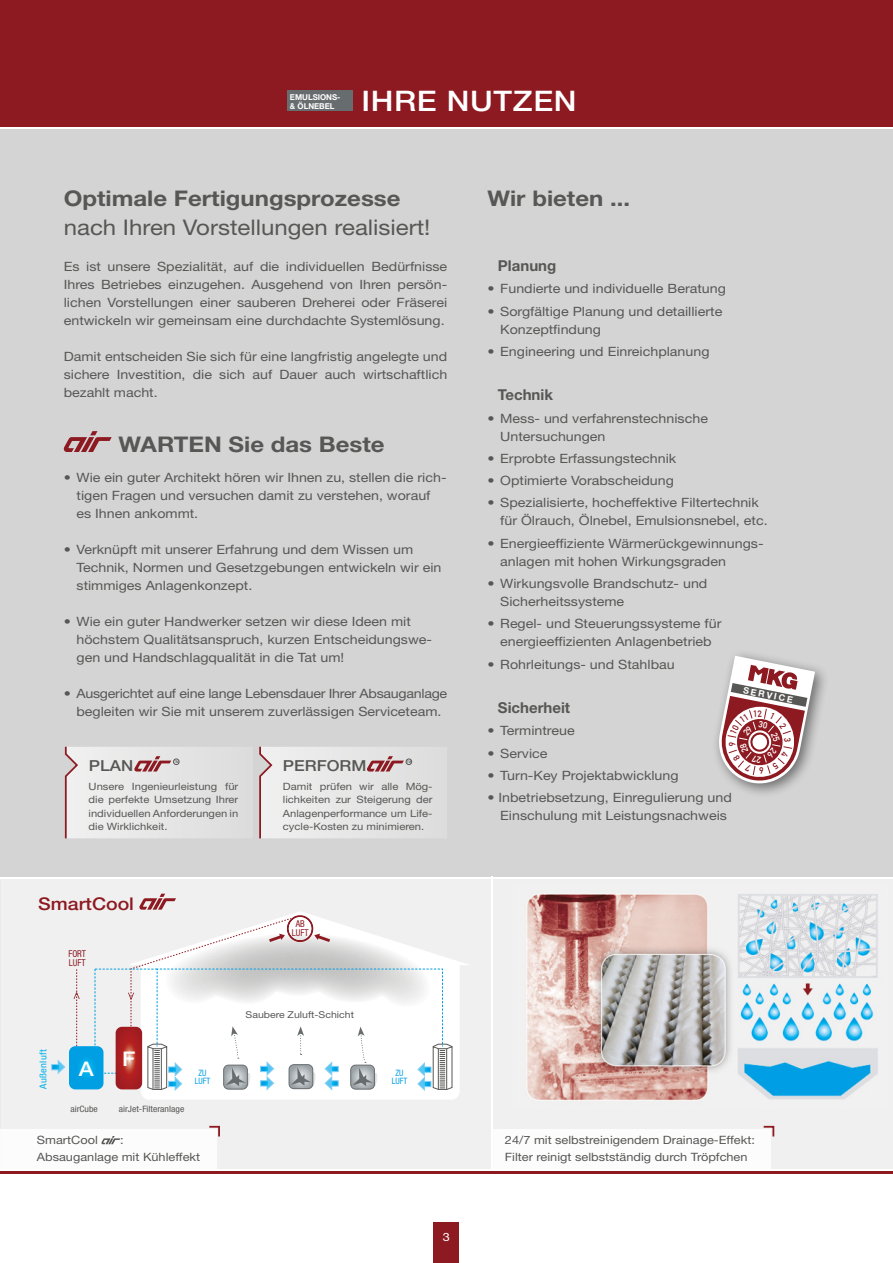
<style>
.page{position:relative;width:893px;height:1263px;background:#fff}
.page>*{position:absolute;margin:0;border:0;box-sizing:border-box;transform-origin:0 0}
.t1{font:500 28.35px "Helvetica Neue LT Std";letter-spacing:.02em;color:#fff;scale:1.11 1}
.t2{font:700 21.6px "Helvetica Neue LT Std";color:#575756;scale:1.11 1}
.t3{font:21.6px "Helvetica Neue LT Std";color:#575756;scale:1.11 1}
.t4{font:500 20.25px "Helvetica Neue LT Std";color:#fff;scale:1.11 1}
.t5{font:500 17.55px "Helvetica Neue LT Std";color:#8d1921;scale:1.11 1}
.t6{font:500 15.15px "Helvetica Neue LT Std";color:#575756;scale:1.11 1}
.t7{font:700 15px "Helvetica Neue LT Std";color:#575756}
.t8{font:12.9px/18px "Helvetica Neue LT Std";color:#575756;scale:1.11 1}
.t9{font:12.9px/18px "Helvetica Neue LT Std";letter-spacing:-.02em;color:#575756;text-align:center;scale:1.11 1}
.t10{font:11.55px/16.5px "Helvetica Neue LT Std";color:#575756;scale:1.11 1}
.t11{font:11.55px "Helvetica Neue LT Std";color:#fff;scale:1.11 1}
.t12{font:10.05px/13.2px "Helvetica Neue LT Std";color:#575756;text-align:justify;scale:1.11 1}
.t13{font:9.45px "Helvetica Neue LT Std";color:#575756;scale:1.11 1}
.t14{font:condensed 9.45px/9px "Helvetica Neue LT Std";color:#8d1921;text-align:center;scale:.94 1}
.t15{font:condensed 9.45px "Helvetica Neue LT Std";letter-spacing:.03em;color:#00b1eb;scale:1.11 1}
.t16{font:700 9px "Helvetica Neue LT Std";color:#fff}
.t17{font:condensed 8.7px "Helvetica Neue LT Std";color:#575756;scale:1.11 1}
.t18{font:condensed 8.7px/7.8px "Helvetica Neue LT Std";color:#009fe3;text-align:center;scale:.94 1}
.t19{font:700 8.1px/9px "Helvetica Neue LT Std";color:#fff}
.s1{font-weight:700}
</style>
<div class="page">
<div style="left:0;top:878px;width:893px;height:292px;background:#f0f0f0"></div>
<div style="left:0;top:127px;width:893px;height:751px;background:#d4d4d4"></div>
<div style="left:0;top:0;width:893px;height:128px;background:#8d1921"></div>
<hr style="left:0;top:1171px;width:893px;height:3px;background:#8d1921">
<hr style="left:0;top:127px;width:893px;height:1px;background:#fff">
<div style="left:434px;top:1222px;width:25px;height:41px;background:#8d1921"></div>
<div style="left:0;top:1129px;width:217px;height:40px;background:#fff"></div>
<svg style="left:209px;top:1125px;width:11px;height:12px"></svg>
<svg style="left:101px;top:1136px;width:19px;height:8px"></svg>
<div style="left:493px;top:1129px;width:278px;height:40px;background:#fff"></div>
<svg style="left:763px;top:1125px;width:12px;height:12px"></svg>
<div style="left:288px;top:91px;width:65px;height:20px;background:#676c6e"></div>
<svg style="left:63px;top:431px;width:49px;height:21px"></svg>
<img style="left:527px;top:894px;width:351px;height:206px">
<hr style="left:491px;top:877px;width:2px;height:294px;background:#fff">
<hr style="left:0;top:877px;width:893px;height:1px;background:#fff">
<hr style="left:0;top:1169px;width:893px;height:2px;background:#fff">
<svg style="left:52px;top:894px;width:416px;height:205px"></svg>
<div style="left:711px;top:649px;width:119px;height:150px;background:#000;opacity:.5"></div>
<svg style="left:64px;top:746px;width:361px;height:93px"></svg>
<svg style="left:715px;top:656px;width:100px;height:131px"></svg>
<p class="t19" style="left:290px;top:92px;width:52px">EMULSIONS-&amp; ÖLNEBEL</p>
<h1 class="t1" style="left:361px;top:84px;width:195px">IHRE NUTZEN</h1>
<h2 class="t2" style="left:64px;top:185px;width:305px">Optimale Fertigungsprozesse</h2>
<h2 class="t3" style="left:64px;top:214px;width:332px">nach Ihren Vorstellungen realisiert!</h2>
<p class="t8" style="left:64px;top:257px;width:347px;text-align:justify">Es ist unsere Spezialität, auf die individuellen Bedürfnisse Ihres Betriebes einzugehen. Ausgehend von Ihren persön&shy;lichen Vorstellungen einer sauberen Dreherei oder Fräserei entwickeln wir gemeinsam eine durchdachte Systemlösung.</p>
<p class="t8" style="left:64px;top:347px;width:347px;text-align:justify">Damit entscheiden Sie sich für eine langfristig angelegte und sichere Investition, die sich auf Dauer auch wirtschaftlich bezahlt macht.</p>
<h2 class="t2" style="left:118px;top:431px;width:241px">WARTEN Sie das Beste</h2>
<p class="t8" style="left:77px;top:468px;width:335px;text-indent:-13px"><span class="s1">•</span> Wie ein guter Architekt hören wir Ihnen zu, stellen die rich&shy;tigen Fragen und versuchen damit zu verstehen, worauf es Ihnen ankommt.</p>
<p class="t8" style="left:77px;top:540px;width:330px;text-indent:-13px"><span class="s1">•</span> Verknüpft mit unserer Erfahrung und dem Wissen um<br>Technik, Normen und Gesetzgebungen entwickeln wir ein stimmiges Anlagenkonzept.</p>
<p class="t8" style="left:77px;top:612px;width:322px;text-indent:-13px"><span class="s1">•</span> Wie ein guter Handwerker setzen wir diese Ideen mit höchstem Qualitätsanspruch, kurzen Entscheidungswe&shy;gen und Handschlagqualität in die Tat um!</p>
<p class="t9" style="left:64px;top:684px;width:347px"><span class="s1">•</span> Ausgerichtet auf eine lange Lebensdauer Ihrer Absauganlage begleiten wir Sie mit unserem zuverlässigen Serviceteam.</p>
<p class="t6" style="left:89px;top:757px;width:41px">PLAN</p>
<p class="t12" style="left:89px;top:780px;width:136px">Unsere Ingenieurleistung für die perfekte Umsetzung Ihrer individuellen Anforderungen in die Wirklichkeit.</p>
<h3 class="t5" style="left:38px;top:893px;width:88px">SmartCool</h3>
<p class="t14" style="left:68px;top:949px;width:20px;text-align:left">FORT<br>LUFT</p>
<p class="t6" style="left:283px;top:757px;width:77px">PERFORM</p>
<p class="t12" style="left:283px;top:780px;width:136px">Damit prüfen wir alle Mög&shy;lichkeiten zur Steigerung der Anlagenperformance um Life&shy;cycle-Kosten zu minimieren.</p>
<p class="t14" style="left:292px;top:919px;width:19px">AB<br>LUFT</p>
<p class="t15" style="left:38px;top:1089px;width:37px;rotate:-90deg">Außenluft</p>
<h3 class="t4" style="left:79px;top:1056px;width:15px">A</h3>
<h3 class="t4" style="left:122px;top:1047px;width:13px">F</h3>
<p class="t17" style="left:70px;top:1104px;width:26px">airCube</p>
<p class="t17" style="left:119px;top:1104px;width:61px">airJet-Filteranlage</p>
<p class="t18" style="left:195px;top:1069px;width:18px">ZU<br>LUFT</p>
<p class="t13" style="left:246px;top:1009px;width:99px">Saubere Zuluft-Schicht</p>
<p class="t18" style="left:392px;top:1069px;width:18px">ZU<br>LUFT</p>
<h2 class="t2" style="left:487px;top:185px;width:130px">Wir bieten ...</h2>
<p class="t7" style="left:498px;top:257px;width:60px">Planung</p>
<p class="t8" style="left:487px;top:280px;width:216px">• Fundierte und individuelle Beratung</p>
<p class="t8" style="left:500px;top:302px;width:202px;text-indent:-13px">• Sorgfältige Planung und detaillierte<br>Konzeptfindung</p>
<p class="t8" style="left:487px;top:342px;width:202px">• Engineering und Einreichplanung</p>
<p class="t7" style="left:498px;top:386px;width:56px">Technik</p>
<p class="t8" style="left:500px;top:409px;width:189px;text-indent:-13px">• Mess- und verfahrenstechnische<br>Untersuchungen</p>
<p class="t8" style="left:487px;top:449px;width:172px">• Erprobte Erfassungstechnik</p>
<p class="t8" style="left:487px;top:471px;width:169px">• Optimierte Vorabscheidung</p>
<p class="t8" style="left:500px;top:494px;width:242px;text-indent:-13px">• Spezialisierte, hocheffektive Filtertechnik für Ölrauch, Ölnebel, Emulsionsnebel, etc.</p>
<p class="t8" style="left:500px;top:534px;width:239px;text-indent:-13px">• Energieeffiziente Wärmerückgewinnungs&shy;anlagen mit hohen Wirkungsgraden</p>
<p class="t8" style="left:500px;top:574px;width:188px;text-indent:-13px">• Wirkungsvolle Brandschutz- und<br>Sicherheitssysteme</p>
<p class="t8" style="left:487px;top:614px;width:212px;text-align:center">• Regel- und Steuerungssysteme für energieeffizienten Anlagenbetrieb</p>
<p class="t8" style="left:487px;top:655px;width:170px">• Rohrleitungs- und Stahlbau</p>
<p class="t7" style="left:498px;top:698px;width:74px">Sicherheit</p>
<p class="t8" style="left:487px;top:721px;width:80px">• Termintreue</p>
<p class="t8" style="left:487px;top:744px;width:56px">• Service</p>
<p class="t8" style="left:487px;top:766px;width:174px">• Turn-Key Projektabwicklung</p>
<p class="t8" style="left:500px;top:788px;width:210px;text-indent:-13px">• Inbetriebsetzung, Einregulierung und<br>Einschulung mit Leistungsnachweis</p>
<p class="t16" style="left:744px;top:684px;width:52px;rotate:11deg">SERVICE</p>
<p class="t10" style="left:37px;top:1132px;width:149px;text-indent:83px">:<br>Absauganlage mit Kühleffekt</p>
<p class="t10" style="left:505px;top:1132px;width:227px">24/7 mit selbstreinigendem Drainage-Effekt:<br>Filter reinigt selbstständig durch Tröpfchen</p>
<p class="t10" style="left:37px;top:1132px;width:56px">SmartCool</p>
<p class="t11" style="left:443px;top:1230px;width:8px">3</p>
</div>
